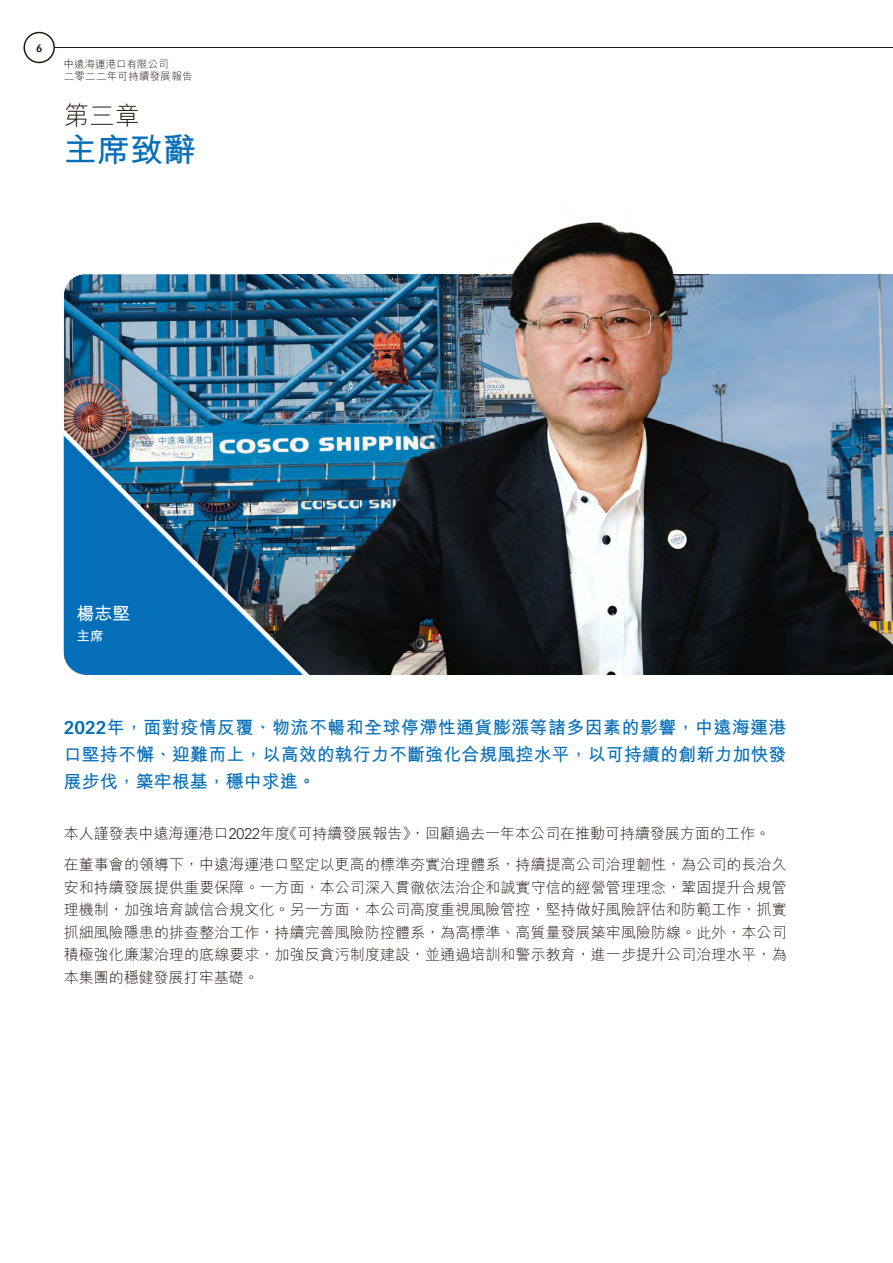
<style>
.page{position:relative;width:893px;height:1263px;background:#fff}
.page>*{position:absolute;margin:0;border:0;box-sizing:border-box;transform-origin:0 0}
.t1{font:33px "M Hei HK Bold E Ten B5 H";color:#056eb8}
.t2{font:25.5px "M Hei HK Light E Ten B5 H";color:#231916}
.t3{font:18px/27px "M Hei HK Bold E Ten B5 H";letter-spacing:.005em;color:#056eb8;text-align:justify}
.t4{font:18px "M Hei HK Bold E Ten B5 H";color:#fff}
.t5{font:15px/22.5px "M Hei HK Light E Ten B5 H";letter-spacing:.005em;color:#231916}
.t6{font:13.5px "M Hei HK Bold E Ten B5 H";color:#fff}
.t7{font:10.5px/12px "M Hei HK Light E Ten B5 H";letter-spacing:.025em;color:#231916}
.t8{font:700 10.5px "Vectora LT Std";color:#231916}
.s1{font-family:"Vectora LT Std";font-weight:700}
.s2{font-family:"Vectora LT Std";font-weight:300}
</style>
<div class="page">
<svg style="left:23px;top:32px;width:32px;height:31px"></svg>
<hr style="left:54px;top:47px;width:839px;height:1px;background:#231916">
<img style="left:64px;top:274px;width:777px;height:347px">
<img style="left:263px;top:222px;width:630px;height:77px">
<img style="left:841px;top:298px;width:52px;height:377px">
<img style="left:336px;top:621px;width:505px;height:54px">
<img style="left:63px;top:402px;width:273px;height:273px">
<p class="t8" style="left:36px;top:43px;width:8px">6</p>
<p class="t7" style="left:64px;top:59px;width:130px">中遠海運港口有限公司<br>二零二二年可持續發展報告</p>
<h2 class="t2" style="left:64px;top:106px;width:78px">第三章</h2>
<h1 class="t1" style="left:64px;top:137px;width:133px">主席致辭</h1>
<p class="t4" style="left:77px;top:606px;width:56px">楊志堅</p>
<p class="t6" style="left:77px;top:631px;width:29px">主席</p>
<p class="t3" style="left:64px;top:716px;width:724px"><span class="s1">2022</span>年，面對疫情反覆、物流不暢和全球停滯性通貨膨漲等諸多因素的影響，中遠海運港口堅持不懈、迎難而上，以高效的執行力不斷強化合規風控水平，以可持續的創新力加快發展步伐，築牢根基，穩中求進。</p>
<p class="t5" style="left:64px;top:820px;width:724px;line-height:31px">本人謹發表中遠海運港口<span class="s2">2022</span>年度《可持續發展報告》，回顧過去一年本公司在推動可持續發展方面的工作。在董事會的領導下，中遠海運港口堅定以更高的標準夯實治理體系，持續提高公司治理韌性，為公司的長治久</p>
<p class="t5" style="left:64px;top:878px;width:724px;text-align:justify">安和持續發展提供重要保障。一方面，本公司深入貫徹依法治企和誠實守信的經營管理理念，鞏固提升合規管理機制，加強培育誠信合規文化。另一方面，本公司高度重視風險管控，堅持做好風險評估和防範工作，抓實抓細風險隱患的排查整治工作，持續完善風險防控體系，為高標準、高質量發展築牢風險防線。此外，本公司積極強化廉潔治理的底線要求，加強反貪污制度建設，並通過培訓和警示教育，進一步提升公司治理水平，為本集團的穩健發展打牢基礎。</p>
</div>
